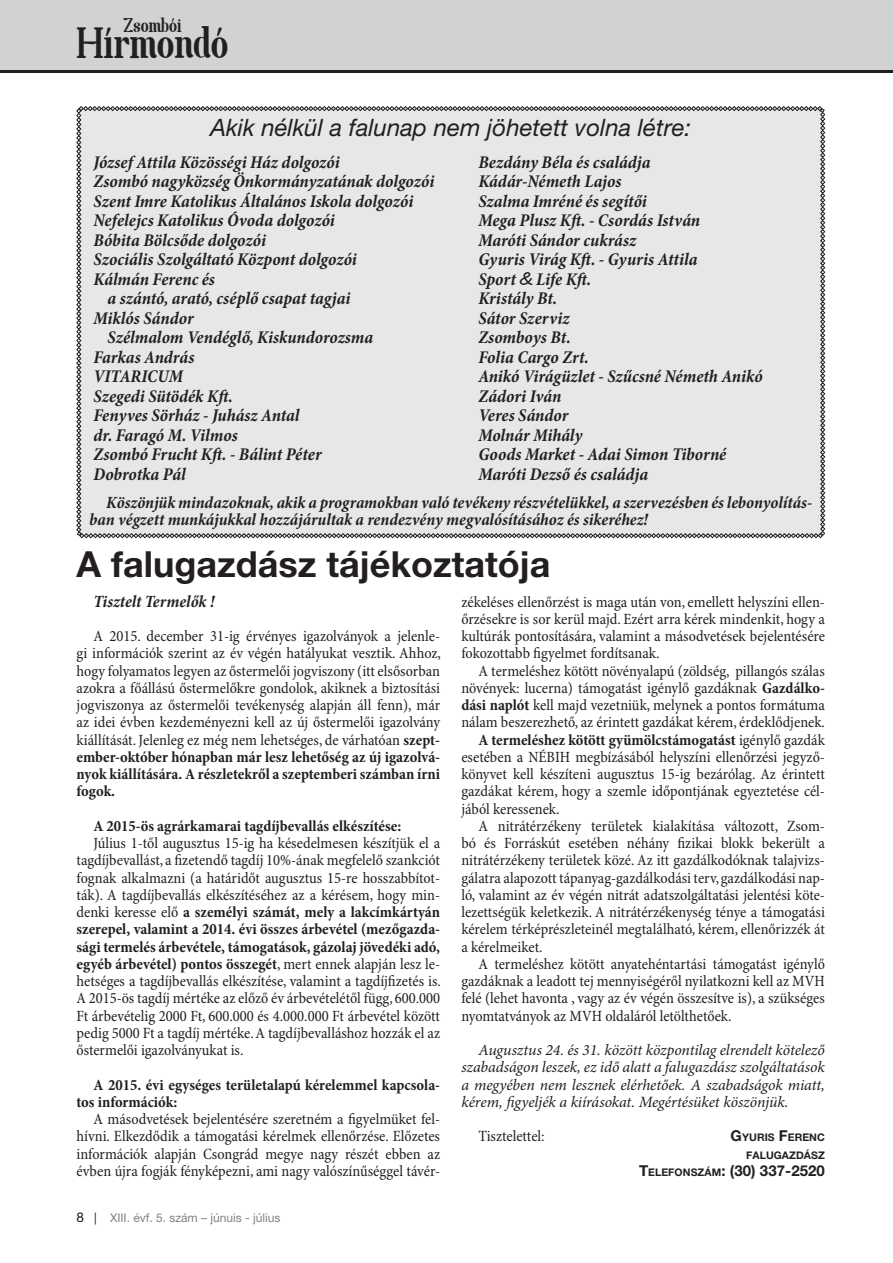
<style>
.page{position:relative;width:893px;height:1263px;background:#fff}
.page>*{position:absolute;margin:0;border:0;box-sizing:border-box;transform-origin:0 0}
.t1{font:41.7px "Spatha Serif";color:#231f20}
.cim_2has{font:700 36px "Helvetica Neue LT Pro";color:#231f20}
.t2{font:italic 24px "Helvetica Neue LT Pro";color:#231f20}
.t3{font:18.9px "Spatha Serif";color:#231f20}
.kérdés{font:italic 700 condensed 18px "Minion Pro";letter-spacing:-.005em;color:#231f20}
.kenyer{font:italic 700 condensed 18px "Minion Pro";letter-spacing:-.005em;color:#231f20}
.lead{font:italic 700 condensed 18px "Minion Pro";letter-spacing:-.005em;color:#231f20}
.lead-2{font:italic 700 condensed 17.25px/17.2px "Minion Pro";letter-spacing:-.005em;color:#231f20}
.kenyer-2{font:condensed 15.75px/17.2px "Minion Pro";color:#231f20;text-align:justify}
.kenyer-3{font:italic 15.75px/17.2px "Minion Pro";letter-spacing:-.01em;color:#231f20;text-align:justify}
.kenyer-4{font:700 condensed 15.75px/17.2px "Minion Pro";color:#231f20}
.alairas{font:700 15px "Helvetica Neue LT Pro";letter-spacing:.005em;color:#231f20}
.t4{font:12px "Helvetica Neue LT Pro";color:#808285}
.kenyer-5{font:700 10.5px "Helvetica Neue LT Pro";letter-spacing:.005em;color:#231f20}
.alairas-2{font:700 10.5px "Helvetica Neue LT Pro";letter-spacing:.005em;color:#231f20}
.s1{font-family:"MV Boli";font-weight:400;font-style:normal;font-stretch:normal}
.s2{font-weight:700}
.s3{font-size:13.5px;color:#231f20}
.s4{color:#231f20}
.s5{font-size:15px}
.s6{font-size:10.5px}
</style>
<div class="page">
<div style="left:0;top:0;width:893px;height:72px;background:#d1d2d4"></div>
<hr style="left:0;top:70px;width:893px;height:2px;background:#231f20">
<div style="left:76px;top:106px;width:749px;height:432px;background:#e6e7e9"></div>
<p class="t3" style="left:124px;top:13px;width:59px">Zsombói</p>
<h1 class="t1" style="left:77px;top:17px;width:153px">Hírmondó</h1>
<p class="t2" style="left:210px;top:113px;width:482px">Akik nélkül a falunap nem jöhetett volna létre:</p>
<p class="kérdés" style="left:94px;top:149px;width:248px">József Attila Közösségi Ház dolgozói</p>
<p class="kérdés" style="left:94px;top:169px;width:342px">Zsombó nagyközség Önkormányzatának dolgozói</p>
<p class="kérdés" style="left:94px;top:188px;width:321px">Szent Imre Katolikus Általános Iskola dolgozói</p>
<p class="kérdés" style="left:94px;top:208px;width:243px">Nefelejcs Katolikus Óvoda dolgozói</p>
<p class="kérdés" style="left:94px;top:227px;width:174px">Bóbita Bölcsőde dolgozói</p>
<p class="kenyer" style="left:94px;top:247px;width:265px">Szociális Szolgáltató Központ dolgozói</p>
<p class="kenyer" style="left:94px;top:266px;width:123px">Kálmán Ferenc és</p>
<p class="kenyer" style="left:108px;top:286px;width:244px">a szántó, arató, cséplő csapat tagjai</p>
<p class="kérdés" style="left:94px;top:305px;width:102px">Miklós Sándor</p>
<p class="kérdés" style="left:108px;top:325px;width:267px">Szélmalom Vendéglő, Kiskundorozsma</p>
<p class="kérdés" style="left:94px;top:344px;width:102px">Farkas András</p>
<p class="kérdés" style="left:94px;top:364px;width:91px">VITARICUM</p>
<p class="kérdés" style="left:94px;top:383px;width:141px">Szegedi Sütödék Kft.</p>
<p class="kérdés" style="left:94px;top:403px;width:207px">Fenyves Sörház - Juhász Antal</p>
<p class="kérdés" style="left:94px;top:422px;width:146px">dr. Faragó M. Vilmos</p>
<p class="kérdés" style="left:94px;top:442px;width:230px">Zsombó Frucht Kft. - Bálint Péter</p>
<p class="kérdés" style="left:94px;top:461px;width:94px">Dobrotka Pál</p>
<p class="kérdés" style="left:478px;top:149px;width:174px">Bezdány Béla és családja</p>
<p class="kérdés" style="left:478px;top:169px;width:145px">Kádár-Németh Lajos</p>
<p class="kenyer" style="left:478px;top:188px;width:170px">Szalma Imréné és segítői</p>
<p class="kérdés" style="left:478px;top:208px;width:223px">Mega Plusz Kft. - Csordás István</p>
<p class="kérdés" style="left:478px;top:227px;width:159px">Maróti Sándor cukrász</p>
<p class="kérdés" style="left:478px;top:247px;width:221px">Gyuris Virág Kft. - Gyuris Attila</p>
<p class="kenyer" style="left:478px;top:266px;width:114px">Sport <span class="s1">&amp;</span> Life Kft.</p>
<p class="kérdés" style="left:478px;top:286px;width:80px">Kristály Bt.</p>
<p class="kérdés" style="left:478px;top:305px;width:93px">Sátor Szerviz</p>
<p class="kérdés" style="left:478px;top:325px;width:94px">Zsomboys Bt.</p>
<p class="kérdés" style="left:478px;top:344px;width:112px">Folia Cargo Zrt.</p>
<p class="kérdés" style="left:478px;top:364px;width:286px">Anikó Virágüzlet - Szűcsné Németh Anikó</p>
<p class="kérdés" style="left:478px;top:383px;width:85px">Zádori Iván</p>
<p class="lead" style="left:478px;top:403px;width:92px">Veres Sándor</p>
<p class="lead" style="left:478px;top:422px;width:106px">Molnár Mihály</p>
<p class="lead" style="left:478px;top:442px;width:249px">Goods Market - Adai Simon Tiborné</p>
<p class="kérdés" style="left:478px;top:461px;width:171px">Maróti Dezső és családja</p>
<p class="lead-2" style="left:89px;top:494px;width:724px;text-indent:17px">Köszönjük mindazoknak, akik a programokban való tevékeny részvételükkel, a szervezésben és lebonyolítás&shy;ban végzett munkájukkal hozzájárultak a rendezvény megvalósításához és sikeréhez!</p>
<p class="cim_2has" style="left:77px;top:542px;width:476px">A falugazdász tájékoztatója</p>
<p class="lead-2" style="left:94px;top:592px;width:122px">Tisztelt Termelők !</p>
<p class="kenyer-2" style="left:77px;top:628px;width:366px;text-indent:17px">A 2015. december 31-ig érvényes igazolványok a jelenle&shy;gi információk szerint az év végén hatályukat vesztik. Ahhoz, hogy folyamatos legyen az őstermelői jogviszony (itt elsősorban azokra a főállású őstermelőkre gondolok, akiknek a biztosítási jogviszonya az őstermelői tevékenység alapján áll fenn), már az idei évben kezdeményezni kell az új őstermelői igazolvány kiállítását. Jelenleg ez még nem lehetséges, de várhatóan <span class="s2">szept&shy;ember-október hónapban már lesz lehetőség az új igazolvá&shy;nyok kiállítására. A részletekről a szeptemberi számban írni fogok.</span></p>
<p class="kenyer-4" style="left:94px;top:817px;width:309px">A 2015-ös agrárkamarai tagdíjbevallás elkészítése:</p>
<p class="kenyer-2" style="left:77px;top:835px;width:366px;text-indent:17px">Július 1-től augusztus 15-ig ha késedelmesen készítjük el a tagdíjbevallást, a fizetendő tagdíj 10%-ának megfelelő szankciót fognak alkalmazni (a határidőt augusztus 15-re hosszabbítot&shy;ták). A tagdíjbevallás elkészítéséhez az a kérésem, hogy min&shy;denki keresse elő <span class="s2">a személyi számát, mely a lakcímkártyán szerepel, valamint a 2014. évi összes árbevétel (mezőgazda&shy;sági termelés árbevétele, támogatások, gázolaj jövedéki adó, egyéb árbevétel) pontos összegét</span>, mert ennek alapján lesz le&shy;hetséges a tagdíjbevallás elkészítése, valamint a tagdíjfizetés is.<br>A 2015-ös tagdíj mértéke az előző év árbevételétől függ, 600.000<br>Ft árbevételig 2000 Ft, 600.000 és 4.000.000 Ft árbevétel között pedig 5000 Ft a tagdíj mértéke. A tagdíjbevalláshoz hozzák el az őstermelői igazolványukat is.</p>
<p class="kenyer-4" style="left:77px;top:1076px;width:365px;text-indent:17px">A 2015. évi egységes területalapú kérelemmel kapcsola&shy;tos információk:</p>
<p class="kenyer-2" style="left:77px;top:1111px;width:365px;text-indent:17px">A másodvetések bejelentésére szeretném a figyelmüket fel&shy;hívni. Elkezdődik a támogatási kérelmek ellenőrzése. Előzetes információk alapján Csongrád megye nagy részét ebben az évben újra fogják fényképezni, ami nagy valószínűséggel távér-</p>
<p class="t4" style="left:77px;top:1210px;width:205px"><span class="s3">8</span> <span class="s4">|</span> XIII. évf. 5. szám – júnuis - július</p>
<p class="kenyer-2" style="left:461px;top:594px;width:365px">zékeléses ellenőrzést is maga után von, emellett helyszíni ellen&shy;őrzésekre is sor kerül majd. Ezért arra kérek mindenkit, hogy a kultúrák pontosítására, valamint a másodvetések bejelentésére fokozottabb figyelmet fordítsanak.</p>
<p class="kenyer-2" style="left:461px;top:663px;width:365px;text-indent:17px">A termeléshez kötött növényalapú (zöldség, pillangós szálas növények: lucerna) támogatást igénylő gazdáknak <span class="s2">Gazdálko&shy;dási naplót</span> kell majd vezetniük, melynek a pontos formátuma nálam beszerezhető, az érintett gazdákat kérem, érdeklődjenek.</p>
<p class="kenyer-2" style="left:461px;top:732px;width:365px;text-indent:17px"><span class="s2">A termeléshez kötött gyümölcstámogatást</span> igénylő gazdák esetében a NÉBIH megbízásából helyszíni ellenőrzési jegyző&shy;könyvet kell készíteni augusztus 15-ig bezárólag. Az érintett gazdákat kérem, hogy a szemle időpontjának egyeztetése cél&shy;jából keressenek.</p>
<p class="kenyer-2" style="left:461px;top:818px;width:365px;text-indent:17px">A nitrátérzékeny területek kialakítása változott, Zsom&shy;bó és Forráskút esetében néhány fizikai blokk bekerült a nitrátérzékeny területek közé. Az itt gazdálkodóknak talajvizs&shy;gálatra alapozott tápanyag-gazdálkodási terv, gazdálkodási nap&shy;ló, valamint az év végén nitrát adatszolgáltatási jelentési köte&shy;lezettségük keletkezik. A nitrátérzékenység ténye a támogatási kérelem térképrészleteinél megtalálható, kérem, ellenőrizzék át a kérelmeiket.</p>
<p class="kenyer-2" style="left:461px;top:956px;width:365px;text-indent:17px">A termeléshez kötött anyatehéntartási támogatást igénylő gazdáknak a leadott tej mennyiségéről nyilatkozni kell az MVH felé (lehet havonta , vagy az év végén összesítve is), a szükséges nyomtatványok az MVH oldaláról letölthetőek.</p>
<p class="kenyer-3" style="left:461px;top:1041px;width:365px;text-indent:17px">Augusztus 24. és 31. között központilag elrendelt kötelező szabadságon leszek, ez idő alatt a falugazdász szolgáltatások a megyében nem lesznek elérhetőek. A szabadságok miatt, kérem, figyeljék a kiírásokat. Megértésüket köszönjük.</p>
<p class="kenyer-2" style="left:478px;top:1128px;width:68px">Tisztelettel:</p>
<p class="kenyer-5" style="left:731px;top:1131px;width:95px"><span class="s5">G</span>YURIS <span class="s5">F</span>ERENC</p>
<p class="alairas-2" style="left:746px;top:1148px;width:80px">FALUGAZDÁSZ</p>
<p class="alairas" style="left:639px;top:1161px;width:187px">T<span class="s6">ELEFONSZÁM</span>: (30) 337-2520</p>
</div>
